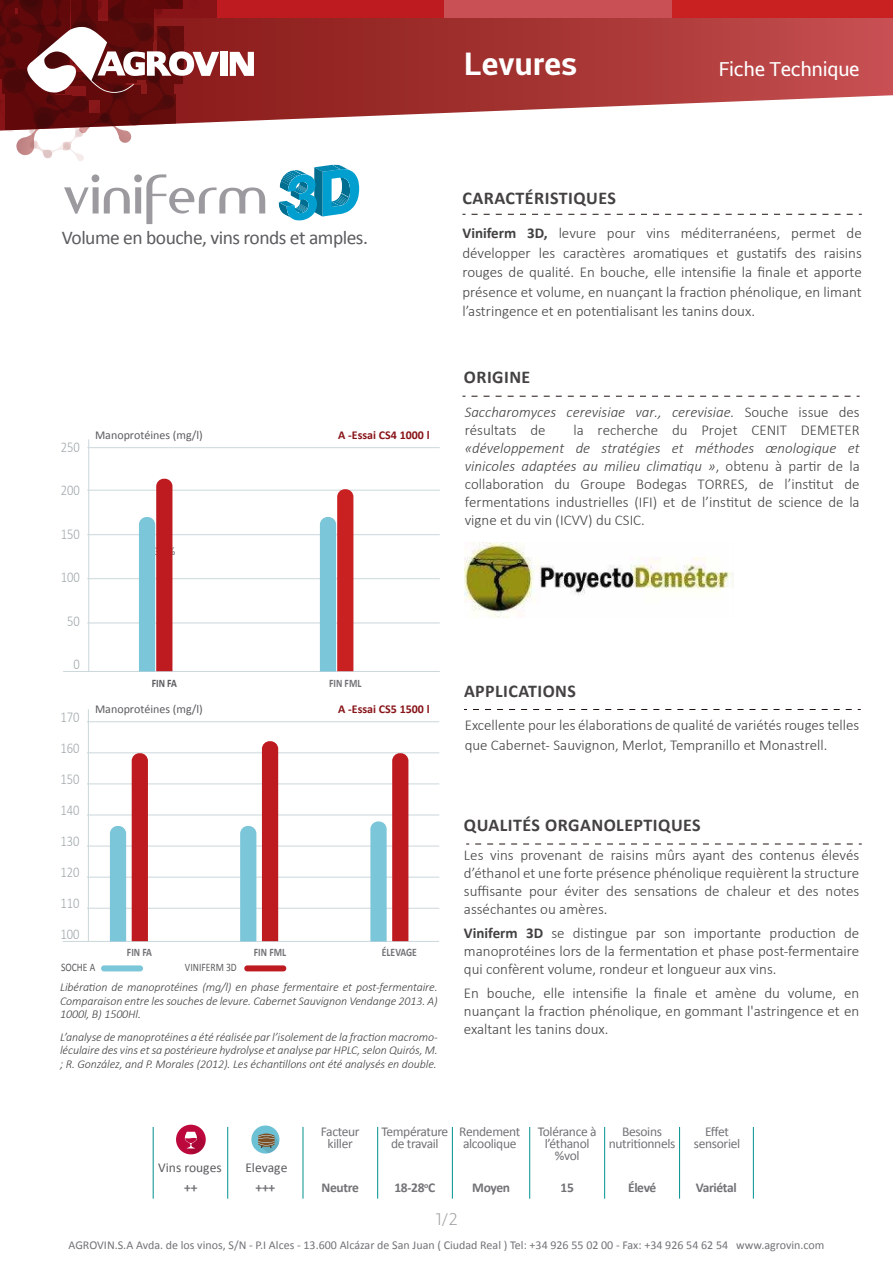
<style>
.page{position:relative;width:893px;height:1263px;background:#fff}
.page>*{position:absolute;margin:0;border:0;box-sizing:border-box;transform-origin:0 0}
.t1{font:52.2px "Amerika Sans";color:#9c9a9f}
.t2{font:700 31.5px "Centuma";letter-spacing:.01em;color:#fff}
.t3{font:19.5px "Calibri";letter-spacing:-.025em;color:#5c5b5f}
.t4{font:19.5px "Centuma";letter-spacing:-.01em;color:#fff}
.t5{font:700 18px "Calibri";letter-spacing:.025em;color:#434141}
.t6{font:300 16.5px "Centuma";color:#9d9ba0}
.t7{font:300 15px/18px "Calibri";color:#434141;text-align:justify}
.t8{font:italic 300 15px/18px "Calibri";color:#434141}
.t9{font:300 15px "Calibri";color:#9ea6a9;scale:.84 1}
.t10{font:13.5px/12px "Calibri";letter-spacing:-.025em;color:#737277;text-align:center}
.t11{font:700 13.5px "Calibri";letter-spacing:-.025em;color:#737277}
.t12{font:13.5px "Calibri";color:#5c5b5f}
.t13{font:italic 300 12px/13.5px "Calibri";letter-spacing:-.01em;color:#434141;text-align:justify}
.t14{font:12px "Calibri";color:#737277}
.t15{font:12px "Calibri";color:#5c5b5f}
.t16{font:700 12px "Calibri";color:#881418}
.t17{font:700 11.4px "Calibri";color:#737277;scale:.84 1}
.t18{font:11.4px "Calibri";color:#5c5b5f;scale:.84 1}
.t19{font:700 11.4px "Calibri";color:#5c5b5f;scale:.84 1}
.s1{font-weight:700}
.s2{font-style:normal}
.s3{font-style:italic}
</style>
<div class="page">
<svg style="left:472px;top:214px;width:390px;height:1px"></svg>
<svg style="left:473px;top:709px;width:388px;height:1px"></svg>
<svg style="left:471px;top:396px;width:389px;height:1px"></svg>
<svg style="left:475px;top:844px;width:387px;height:1px"></svg>
<svg style="left:219px;top:18px;width:674px;height:104px;background:#b14f4e"></svg>
<div style="left:672px;top:0;width:221px;height:18px;background:#c92022"></div>
<div style="left:444px;top:0;width:228px;height:18px;background:#c95156"></div>
<div style="left:216px;top:0;width:228px;height:18px;background:#be1b20"></div>
<hr style="left:377px;top:1127px;width:1px;height:72px;background:#01928f">
<hr style="left:452px;top:1127px;width:1px;height:72px;background:#01928f">
<hr style="left:529px;top:1127px;width:1px;height:72px;background:#01928f">
<hr style="left:604px;top:1127px;width:1px;height:72px;background:#01928f">
<hr style="left:679px;top:1127px;width:1px;height:72px;background:#01928f">
<hr style="left:753px;top:1127px;width:1px;height:72px;background:#01928f">
<hr style="left:303px;top:1127px;width:1px;height:72px;background:#01928f">
<hr style="left:227px;top:1127px;width:1px;height:72px;background:#01928f">
<hr style="left:153px;top:1127px;width:1px;height:72px;background:#01928f">
<div style="left:251px;top:1125px;width:28px;height:28px;background:#6cc1d5;border-radius:50%"></div>
<svg style="left:258px;top:1133px;width:21px;height:20px"></svg>
<div style="left:176px;top:1125px;width:30px;height:29px;background:#bc083d;border-radius:50%"></div>
<svg style="left:184px;top:1132px;width:21px;height:22px"></svg>
<svg style="left:279px;top:165px;width:80px;height:55px"></svg>
<hr style="left:87px;top:908px;width:352px;height:1px;background:#cbd7db">
<hr style="left:87px;top:877px;width:352px;height:1px;background:#cbd7db">
<hr style="left:87px;top:846px;width:352px;height:1px;background:#cbd7db">
<hr style="left:87px;top:815px;width:352px;height:1px;background:#cbd7db">
<hr style="left:87px;top:783px;width:352px;height:1px;background:#cbd7db">
<hr style="left:87px;top:752px;width:352px;height:1px;background:#cbd7db">
<hr style="left:87px;top:721px;width:352px;height:1px;background:#cbd7db">
<hr style="left:88px;top:709px;width:1px;height:232px;background:#cbd7db">
<hr style="left:63px;top:941px;width:376px;height:1px;background:#cbd7db">
<div style="left:110px;top:826px;width:16px;height:115px;background:#7bc6d9"></div>
<svg style="left:132px;top:753px;width:16px;height:188px;background:#be1d22"></svg>
<svg style="left:370px;top:753px;width:38px;height:188px"></svg>
<svg style="left:240px;top:826px;width:16px;height:115px;background:#7dc7d9"></svg>
<div style="left:262px;top:741px;width:16px;height:200px;background:#be1b20"></div>
<hr style="left:87px;top:623px;width:353px;height:1px;background:#cbd7db">
<hr style="left:87px;top:578px;width:353px;height:1px;background:#cbd7db">
<hr style="left:87px;top:534px;width:353px;height:1px;background:#cbd7db">
<hr style="left:87px;top:490px;width:353px;height:1px;background:#cbd7db">
<hr style="left:87px;top:447px;width:353px;height:1px;background:#cbd7db">
<hr style="left:88px;top:439px;width:1px;height:232px;background:#cbd7db">
<hr style="left:63px;top:671px;width:377px;height:1px;background:#cbd7db">
<svg style="left:139px;top:479px;width:33px;height:192px;background:#ac7c86"></svg>
<svg style="left:320px;top:489px;width:33px;height:182px;background:#ae7d86"></svg>
<div style="left:101px;top:965px;width:42px;height:6px;background:#7bc6d9;border-radius:3px"></div>
<div style="left:244px;top:965px;width:42px;height:6px;background:#be1b20;border-radius:3px"></div>
<img style="left:464px;top:542px;width:270px;height:75px">
<svg style="left:230px;top:52px;width:24px;height:24px"></svg>
<div style="left:220px;top:52px;width:7px;height:24px;background:#fff"></div>
<svg style="left:0;top:0;width:219px;height:161px"></svg>
<h2 class="t2" style="left:464px;top:41px;width:115px">Levures</h2>
<h3 class="t4" style="left:719px;top:55px;width:142px">Fiche Technique</h3>
<h1 class="t1" style="left:63px;top:161px;width:206px">viniferm</h1>
<h3 class="t3" style="left:62px;top:226px;width:308px">Volume en bouche, vins ronds et amples.</h3>
<p class="t9" style="left:61px;top:437px;width:24px">250</p>
<p class="t9" style="left:61px;top:481px;width:24px">200</p>
<p class="t9" style="left:61px;top:524px;width:24px">150</p>
<p class="t9" style="left:61px;top:568px;width:24px">100</p>
<p class="t9" style="left:67px;top:611px;width:17px">50</p>
<p class="t9" style="left:74px;top:655px;width:9px">0</p>
<p class="t9" style="left:60px;top:707px;width:24px">170</p>
<p class="t9" style="left:60px;top:738px;width:24px">160</p>
<p class="t9" style="left:60px;top:770px;width:24px">150</p>
<p class="t9" style="left:60px;top:801px;width:24px">140</p>
<p class="t9" style="left:60px;top:832px;width:24px">130</p>
<p class="t9" style="left:60px;top:863px;width:24px">120</p>
<p class="t9" style="left:60px;top:894px;width:24px">110</p>
<p class="t9" style="left:60px;top:925px;width:24px">100</p>
<p class="t15" style="left:95px;top:428px;width:109px">Manoprotéines (mg/l)</p>
<p class="t14" style="left:155px;top:544px;width:22px">30%</p>
<p class="t16" style="left:338px;top:428px;width:93px">A -Essai CS4 1000 l</p>
<p class="t19" style="left:152px;top:676px;width:31px">FIN FA</p>
<p class="t17" style="left:329px;top:676px;width:40px">FIN FML</p>
<p class="t15" style="left:95px;top:701px;width:109px">Manoprotéines (mg/l)</p>
<p class="t16" style="left:338px;top:701px;width:93px">A -Essai CS5 1500 l</p>
<p class="t17" style="left:127px;top:946px;width:31px">FIN FA</p>
<p class="t17" style="left:254px;top:946px;width:40px">FIN FML</p>
<p class="t17" style="left:382px;top:946px;width:43px">ÉLEVAGE</p>
<p class="t18" style="left:61px;top:960px;width:42px">SOCHE A</p>
<p class="t18" style="left:185px;top:960px;width:63px">VINIFERM 3D</p>
<p class="t13" style="left:60px;top:980px;width:379px">Libération de manoprotéines (mg/l) en phase fermentaire et post-fermentaire.<br>Comparaison entre les souches de levure. Cabernet Sauvignon Vendange 2013. A)<br>1000l, B) 1500Hl.</p>
<p class="t13" style="left:60px;top:1030px;width:379px">L’analyse de manoprotéines a été réalisée par l’isolement de la fraction macromo&shy;léculaire des vins et sa postérieure hydrolyse et analyse par HPLC, selon Quirós, M. ; R. González, and P. Morales (2012). Les échantillons ont été analysés en double.</p>
<p class="t5" style="left:462px;top:187px;width:155px">CARACTÉRISTIQUES</p>
<p class="t7" style="left:462px;top:223px;width:401px;line-height:19.5px"><span class="s1">Viniferm 3D,</span> levure pour vins méditerranéens, permet de développer les caractères aromatiques et gustatifs des raisins rouges de qualité. En bouche, elle intensifie la finale et apporte présence et volume, en nuançant la fraction phénolique, en limant l’astringence et en potentialisant les tanins doux.</p>
<p class="t5" style="left:464px;top:366px;width:68px">ORIGINE</p>
<p class="t8" style="left:465px;top:403px;width:396px">Saccharomyces cerevisiae var., cerevisiae. <span class="s2">Souche issue des résultats de</span></p>
<p class="t7" style="left:573px;top:421px;width:288px">la recherche du Projet CENIT DEMETER</p>
<p class="t7" style="left:465px;top:439px;width:397px"><span class="s3">«développement de stratégies et méthodes œnologique et vinicoles adaptées au milieu climatiqu »</span>, obtenu à partir de la collaboration du Groupe Bodegas TORRES, de l’institut de fermentations industrielles (IFI) et de l’institut de science de la vigne et du vin (ICVV) du CSIC.</p>
<p class="t5" style="left:464px;top:680px;width:113px">APPLICATIONS</p>
<p class="t7" style="left:465px;top:715px;width:396px;line-height:19.5px">Excellente pour les élaborations de qualité de variétés rouges telles que Cabernet- Sauvignon, Merlot, Tempranillo et Monastrell.</p>
<p class="t5" style="left:464px;top:814px;width:238px">QUALITÉS ORGANOLEPTIQUES</p>
<p class="t7" style="left:464px;top:846px;width:397px">Les vins provenant de raisins mûrs ayant des contenus élevés d’éthanol et une forte présence phénolique requièrent la structure suffisante pour éviter des sensations de chaleur et des notes asséchantes ou amères.</p>
<p class="t7" style="left:464px;top:924px;width:397px"><span class="s1">Viniferm 3D</span> se distingue par son importante production de manoprotéines lors de la fermentation et phase post-fermentaire qui confèrent volume, rondeur et longueur aux vins.</p>
<p class="t7" style="left:464px;top:984px;width:397px">En bouche, elle intensifie la finale et amène du volume, en nuançant la fraction phénolique, en gommant l'astringence et en exaltant les tanins doux.</p>
<p class="t12" style="left:158px;top:1159px;width:65px">Vins rouges</p>
<p class="t12" style="left:245px;top:1159px;width:44px">Elevage</p>
<p class="t11" style="left:184px;top:1179px;width:15px">++</p>
<p class="t11" style="left:256px;top:1179px;width:21px">+++</p>
<p class="t10" style="left:381px;top:1125px;width:68px">Température de travail</p>
<p class="t10" style="left:459px;top:1125px;width:63px;text-align:left">Rendement alcoolique</p>
<p class="t10" style="left:538px;top:1125px;width:60px">Tolérance à l’éthanol %vol</p>
<p class="t10" style="left:609px;top:1125px;width:68px">Besoins nutritionnels</p>
<p class="t10" style="left:321px;top:1125px;width:40px">Facteur killer</p>
<p class="t11" style="left:322px;top:1179px;width:39px">Neutre</p>
<p class="t11" style="left:394px;top:1179px;width:42px">18-28<sup>o</sup>C</p>
<p class="t11" style="left:472px;top:1179px;width:39px">Moyen</p>
<p class="t11" style="left:560px;top:1179px;width:15px">15</p>
<p class="t11" style="left:628px;top:1179px;width:30px">Élevé</p>
<p class="t6" style="left:436px;top:1207px;width:24px">1/2</p>
<p class="t10" style="left:694px;top:1125px;width:48px">Effet sensoriel</p>
<p class="t11" style="left:696px;top:1179px;width:42px">Variétal</p>
<p class="t14" style="left:69px;top:1238px;width:757px">AGROVIN.S.A Avda. de los vinos, S/N - P.I Alces - 13.600 Alcázar de San Juan ( Ciudad Real ) Tel: +34 926 55 02 00 - Fax: +34 926 54 62 54 www.agrovin.com</p>
</div>
